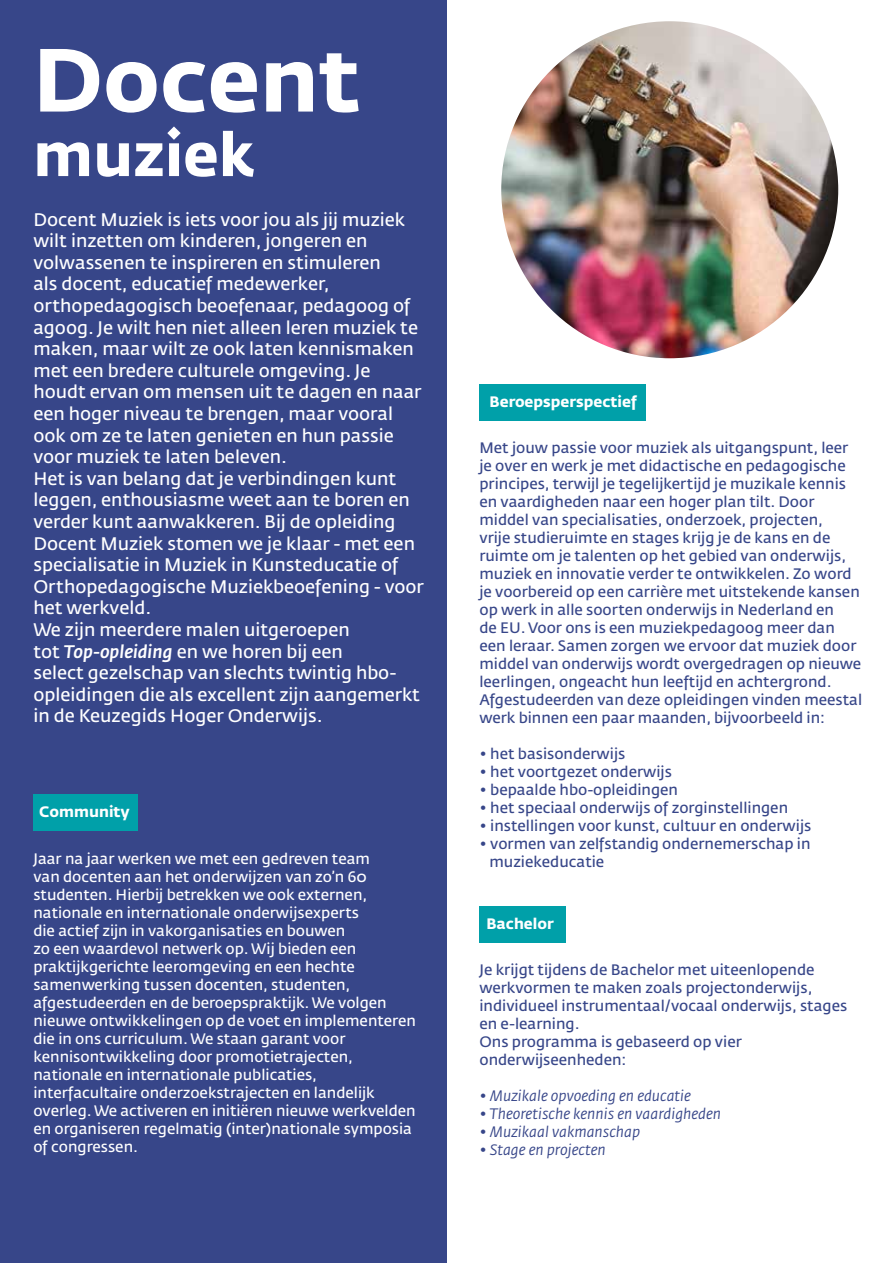
<style>
.page{position:relative;width:893px;height:1263px;background:#fff}
.page>*{position:absolute;margin:0;border:0;box-sizing:border-box;transform-origin:0 0}
.t1{font:700 88.5px "Fedra Sans Std";color:#fff}
.t2{font:700 60px "Fedra Sans Std";color:#fff}
.t3{font:18px/21.6px "Fedra Sans Std";color:#fff}
.t4{font:15px/18px "Fedra Sans Std";color:#374689}
.t5{font:15px/18px "Fedra Sans Std";color:#fff}
.t6{font:italic 15px "Fedra Sans Std";color:#374689}
.t7{font:700 15px "Fedra Sans Std";color:#fff}
.s1{font-weight:500;font-style:italic}
</style>
<div class="page">
<div style="left:0;top:0;width:446px;height:1263px;background:#374689"></div>
<div style="left:479px;top:384px;width:167px;height:36px;background:#00a0a9"></div>
<div style="left:479px;top:906px;width:87px;height:36px;background:#00a0a9"></div>
<img style="left:501px;top:21px;width:337px;height:337px;border-radius:168px">
<div style="left:33px;top:795px;width:104px;height:36px;background:#00a0a9"></div>
<h1 class="t1" style="left:33px;top:25px;width:328px">Docent</h1>
<h2 class="t2" style="left:33px;top:118px;width:223px">muziek</h2>
<p class="t3" style="left:33px;top:208px;width:392px">Docent Muziek is iets voor jou als jij muziek wilt inzetten om kinderen, jongeren en volwassenen te inspireren en stimuleren<br>als docent, educatief medewerker, orthopedagogisch beoefenaar, pedagoog of agoog. Je wilt hen niet alleen leren muziek te maken, maar wilt ze ook laten kennismaken met een bredere culturele omgeving. Je houdt ervan om mensen uit te dagen en naar een hoger niveau te brengen, maar vooral ook om ze te laten genieten en hun passie voor muziek te laten beleven.<br>Het is van belang dat je verbindingen kunt leggen, enthousiasme weet aan te boren en verder kunt aanwakkeren. Bij de opleiding Docent Muziek stomen we je klaar - met een specialisatie in Muziek in Kunsteducatie of Orthopedagogische Muziekbeoefening - voor het werkveld.<br>We zijn meerdere malen uitgeroepen<br>tot <span class="s1">Top-opleiding</span> en we horen bij een<br>select gezelschap van slechts twintig hbo&shy;opleidingen die als excellent zijn aangemerkt in de Keuzegids Hoger Onderwijs.</p>
<p class="t7" style="left:39px;top:802px;width:92px">Community</p>
<p class="t5" style="left:33px;top:850px;width:384px">Jaar na jaar werken we met een gedreven team<br>van docenten aan het onderwijzen van zo’n 60 studenten. Hierbij betrekken we ook externen, nationale en internationale onderwijsexperts<br>die actief zijn in vakorganisaties en bouwen<br>zo een waardevol netwerk op. Wij bieden een praktijkgerichte leeromgeving en een hechte samenwerking tussen docenten, studenten, afgestudeerden en de beroepspraktijk. We volgen nieuwe ontwikkelingen op de voet en implementeren die in ons curriculum. We staan garant voor kennisontwikkeling door promotietrajecten, nationale en internationale publicaties, interfacultaire onderzoekstrajecten en landelijk overleg. We activeren en initiëren nieuwe werkvelden en organiseren regelmatig (inter)nationale symposia of congressen.</p>
<p class="t7" style="left:490px;top:392px;width:149px">Beroepsperspectief</p>
<p class="t4" style="left:479px;top:439px;width:384px">Met jouw passie voor muziek als uitgangspunt, leer je over en werk je met didactische en pedagogische principes, terwijl je tegelijkertijd je muzikale kennis en vaardigheden naar een hoger plan tilt. Door middel van specialisaties, onderzoek, projecten,<br>vrije studieruimte en stages krijg je de kans en de ruimte om je talenten op het gebied van onderwijs, muziek en innovatie verder te ontwikkelen. Zo word je voorbereid op een carrière met uitstekende kansen op werk in alle soorten onderwijs in Nederland en<br>de EU. Voor ons is een muziekpedagoog meer dan een leraar. Samen zorgen we ervoor dat muziek door middel van onderwijs wordt overgedragen op nieuwe leerlingen, ongeacht hun leeftijd en achtergrond.<br>Afgestudeerden van deze opleidingen vinden meestal werk binnen een paar maanden, bijvoorbeeld in:</p>
<p class="t4" style="left:479px;top:745px;width:147px">• het basisonderwijs</p>
<p class="t4" style="left:479px;top:763px;width:194px">• het voortgezet onderwijs</p>
<p class="t4" style="left:479px;top:781px;width:200px">• bepaalde hbo-opleidingen</p>
<p class="t4" style="left:479px;top:799px;width:310px">• het speciaal onderwijs of zorginstellingen</p>
<p class="t4" style="left:479px;top:817px;width:333px">• instellingen voor kunst, cultuur en onderwijs</p>
<p class="t4" style="left:489px;top:835px;width:323px;text-indent:-10px">• vormen van zelfstandig ondernemerschap in muziekeducatie</p>
<p class="t7" style="left:486px;top:914px;width:69px">Bachelor</p>
<p class="t4" style="left:479px;top:961px;width:369px">Je krijgt tijdens de Bachelor met uiteenlopende werkvormen te maken zoals projectonderwijs, individueel instrumentaal/vocaal onderwijs, stages en e-learning.<br>Ons programma is gebaseerd op vier onderwijseenheden:</p>
<p class="t6" style="left:479px;top:1087px;width:213px">• Muzikale opvoeding en educatie</p>
<p class="t6" style="left:479px;top:1105px;width:243px">• Theoretische kennis en vaardigheden</p>
<p class="t6" style="left:479px;top:1123px;width:162px">• Muzikaal vakmanschap</p>
<p class="t6" style="left:479px;top:1141px;width:128px">• Stage en projecten</p>
</div>
